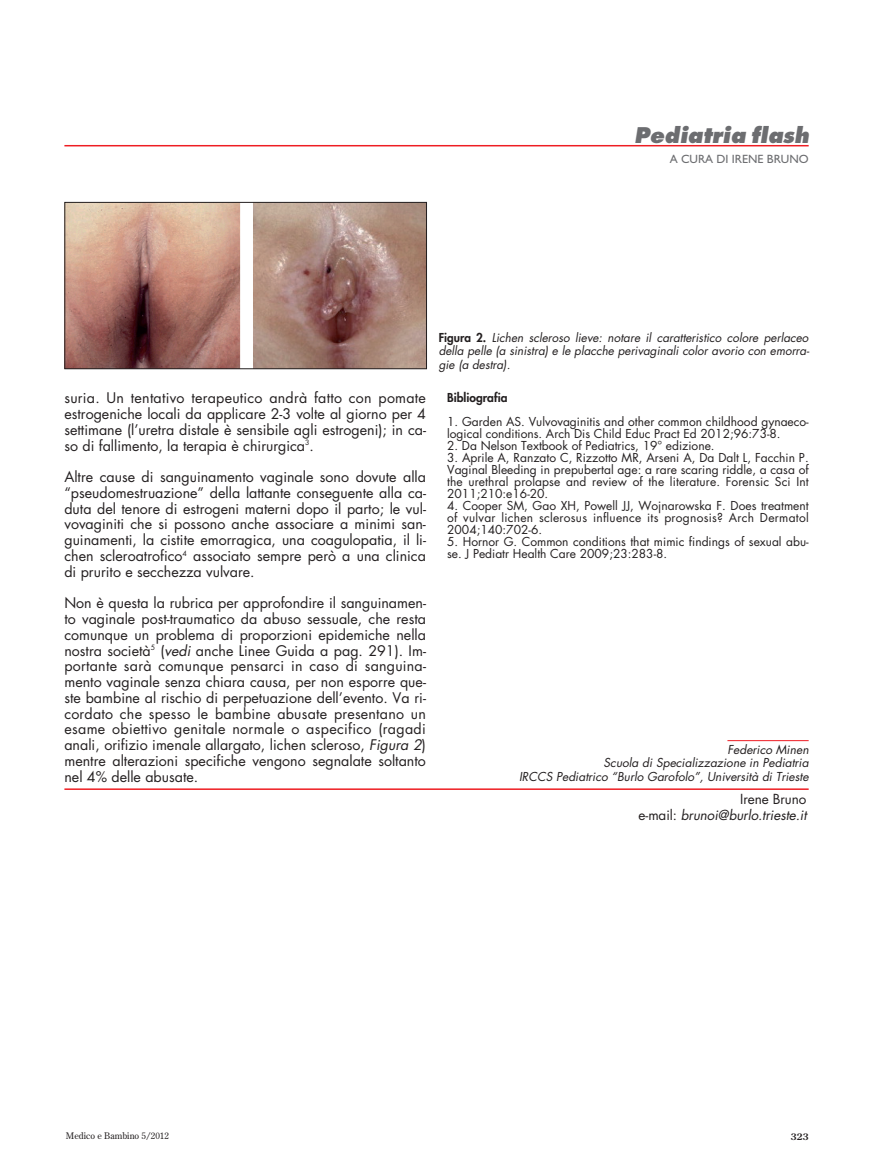
<style>
.page{position:relative;width:873px;height:1173px;background:#fff}
.page>*{position:absolute;margin:0;border:0;box-sizing:border-box;transform-origin:0 0}
.t1{font:italic 800 21px "Futura";color:#6c6d70}
.t2{font:14.25px/15.8px "Futura";color:#231f20;text-align:justify}
.t3{font:italic 13.5px/16.5px "Futura";color:#231f20;text-align:right}
.t4{font:12px/12px "Futura";color:#231f20}
.t5{font:italic 12px/13.5px "Futura";color:#231f20;text-align:right}
.t6{font:12px "Gill Sans";color:#6c6d70}
.t7{font:800 12px "Futura";color:#231f20}
.t8{font:9px "Century Old Style";color:#231f20}
.t9{font:700 9px "Century Old Style";color:#231f20}
.s1{font-style:italic}
.s2{font-weight:800;font-style:normal}
.s3{font-style:normal}
</style>
<div class="page">
<hr style="left:64px;top:145px;width:745px;height:1px;background:#ee1d23">
<hr style="left:64px;top:788px;width:745px;height:1px;background:#ee1d23">
<hr style="left:727px;top:740px;width:82px;height:1px;background:#ee1d23">
<img style="left:66px;top:204px;width:359px;height:163px">
<div style="left:64px;top:202px;width:363px;height:167px;border:1px solid #231f20"></div>
<h1 class="t1" style="left:634px;top:122px;width:180px">Pediatria flash</h1>
<p class="t6" style="left:670px;top:152px;width:140px">A CURA DI IRENE BRUNO</p>
<p class="t2" style="left:64px;top:390px;width:363px">suria. Un tentativo terapeutico andrà fatto con pomate estrogeniche locali da applicare 2-3 volte al giorno per 4 settimane (l’uretra distale è sensibile agli estrogeni); in ca&shy;so di fallimento, la terapia è chirurgica<sup>3</sup>.</p>
<p class="t2" style="left:64px;top:468px;width:363px">Altre cause di sanguinamento vaginale sono dovute alla “pseudomestruazione” della lattante conseguente alla ca&shy;duta del tenore di estrogeni materni dopo il parto; le vul&shy;vovaginiti che si possono anche associare a minimi san&shy;guinamenti, la cistite emorragica, una coagulopatia, il li&shy;chen scleroatrofico<sup>4</sup> associato sempre però a una clinica di prurito e secchezza vulvare.</p>
<p class="t2" style="left:64px;top:595px;width:363px">Non è questa la rubrica per approfondire il sanguinamen&shy;to vaginale post-traumatico da abuso sessuale, che resta comunque un problema di proporzioni epidemiche nella nostra società<sup>5</sup> (<span class="s1">vedi</span> anche Linee Guida a pag. 291). Im&shy;portante sarà comunque pensarci in caso di sanguina&shy;mento vaginale senza chiara causa, per non esporre que&shy;ste bambine al rischio di perpetuazione dell’evento. Va ri&shy;cordato che spesso le bambine abusate presentano un esame obiettivo genitale normale o aspecifico (ragadi anali, orifizio imenale allargato, lichen scleroso, <span class="s1">Figura 2</span>) mentre alterazioni specifiche vengono segnalate soltanto nel 4% delle abusate.</p>
<p class="t5" style="left:439px;top:330px;width:374px;text-align:justify"><span class="s2">F i g u ra 2 .</span> Lichen scleroso lieve: notare il caratteristico colore perlaceo della pelle (a sinistra) e le placche perivaginali color avorio con emorra&shy;gie (a destra).</p>
<p class="t7" style="left:447px;top:389px;width:62px">Bibliografia</p>
<p class="t4" style="left:447px;top:415px;width:363px">1. Garden AS. Vulvovaginitis and other common childhood gynaeco&shy;logical conditions. Arch Dis Child Educ Pract Ed 2012;96:73-8.</p>
<p class="t4" style="left:447px;top:439px;width:269px">2. Da Nelson Textbook of Pediatrics, 19° edizione.</p>
<p class="t4" style="left:447px;top:451px;width:363px;text-align:justify">3. Aprile A, Ranzato C, Rizzotto MR, Arseni A, Da Dalt L, Facchin P.<br>Vaginal Bleeding in prepubertal age: a rare scaring riddle, a casa of the urethral prolapse and review of the literature. Forensic Sci Int 2011;210:e16-20.</p>
<p class="t4" style="left:447px;top:499px;width:363px;text-align:justify">4. Cooper SM, Gao XH, Powell JJ, Wojnarowska F. Does treatment of vulvar lichen sclerosus influence its prognosis? Arch Dermatol 2004;140:702-6.</p>
<p class="t4" style="left:447px;top:535px;width:363px">5. Hornor G. Common conditions that mimic findings of sexual abu&shy;se. J Pediatr Health Care 2009;23:283-8.</p>
<p class="t5" style="left:519px;top:742px;width:294px">Federico Minen<br>Scuola di Specializzazione in Pediatria<br>IRCCS Pediatrico “Burlo Garofolo”, Università di Trieste</p>
<p class="t3" style="left:639px;top:790px;width:172px"><span class="s3">Irene Bruno<br>e- m a i l :</span> brunoi@burlo.trieste.it</p>
<p class="t8" style="left:66px;top:1129px;width:104px">Medico e Bambino 5/2012</p>
<p class="t9" style="left:791px;top:1130px;width:19px">323</p>
</div>
